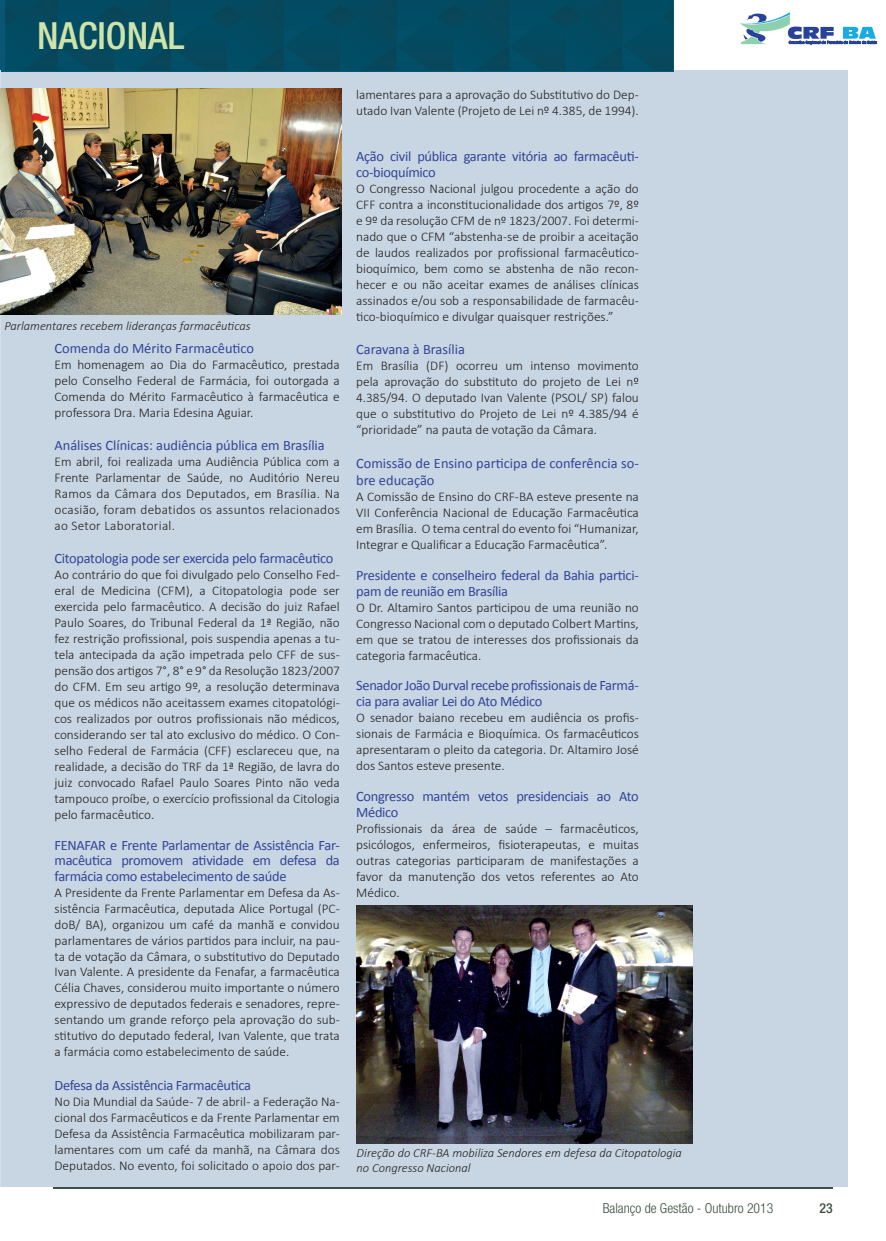
<style>
.page{position:relative;width:886px;height:1241px;background:#fff}
.page>*{position:absolute;margin:0;border:0;box-sizing:border-box;transform-origin:0 0}
.t1{font:500 condensed 37.5px "Helvetica Neue LT Pro";color:#cfe4aa}
.t2{font:14.38px/16px "Calibri";letter-spacing:-.02em;color:#344498}
.t3{font:14.38px/17.2px "Calibri";color:#344498}
.t4{font:300 condensed 13.75px "Helvetica Neue LT Pro";color:#3c4f40}
.t5{font:500 condensed 13.75px "Helvetica Neue LT Pro";color:#3c4f40}
.t6{font:300 13.25px/16px "Calibri";color:#231f20;text-align:justify}
.t7{font:italic 300 12.5px/15px "Calibri";color:#231f20}
</style>
<div class="page">
<hr style="left:53px;top:1186px;width:780px;height:2px;background:#3c4f40">
<svg style="left:740px;top:12px;width:136px;height:32px"></svg>
<div style="left:0;top:70px;width:848px;height:1116px;background:#c7d6e2"></div>
<div style="left:6px;top:0;width:667px;height:71px;background:#034b61"></div>
<img style="left:356px;top:905px;width:336px;height:238px">
<img style="left:0;top:89px;width:341px;height:225px">
<h1 class="t1" style="left:37px;top:14px;width:149px">NACIONAL</h1>
<p class="t7" style="left:5px;top:318px;width:248px">Parlamentares recebem lideranças farmacêuticas</p>
<p class="t3" style="left:55px;top:339px;width:201px">Comenda do Mérito Farmacêutico</p>
<p class="t6" style="left:55px;top:356px;width:287px">Em homenagem ao Dia do Farmacêutico, prestada pelo Conselho Federal de Farmácia, foi outorgada a Comenda do Mérito Farmacêutico à farmacêutica e professora Dra. Maria Edesina Aguiar.</p>
<p class="t3" style="left:55px;top:436px;width:272px">Análises Clínicas: audiência pública em Brasília</p>
<p class="t6" style="left:55px;top:453px;width:287px">Em abril, foi realizada uma Audiência Pública com a Frente Parlamentar de Saúde, no Auditório Nereu Ramos da Câmara dos Deputados, em Brasília. Na ocasião, foram debatidos os assuntos relacionados ao Setor Laboratorial.</p>
<p class="t2" style="left:55px;top:550px;width:280px">Citopatologia pode ser exercida pelo farmacêutico</p>
<p class="t6" style="left:55px;top:566px;width:287px">Ao contrário do que foi divulgado pelo Conselho Fed&shy;eral de Medicina (CFM), a Citopatologia pode ser exercida pelo farmacêutico. A decisão do juiz Rafael Paulo Soares, do Tribunal Federal da 1ª Região, não fez restrição profissional, pois suspendia apenas a tu&shy;tela antecipada da ação impetrada pelo CFF de sus&shy;pensão dos artigos 7°, 8° e 9° da Resolução 1823/2007 do CFM. Em seu artigo 9º, a resolução determinava que os médicos não aceitassem exames citopatológi&shy;cos realizados por outros profissionais não médicos, considerando ser tal ato exclusivo do médico. O Con&shy;selho Federal de Farmácia (CFF) esclareceu que, na realidade, a decisão do TRF da 1ª Região, de lavra do juiz convocado Rafael Paulo Soares Pinto não veda tampouco proíbe, o exercício profissional da Citologia pelo farmacêutico.</p>
<p class="t2" style="left:55px;top:837px;width:287px;line-height:15.4px;text-align:justify">FENAFAR e Frente Parlamentar de Assistência Far&shy;macêutica promovem atividade em defesa da farmácia como estabelecimento de saúde</p>
<p class="t6" style="left:55px;top:883px;width:287px">A Presidente da Frente Parlamentar em Defesa da As&shy;sistência Farmacêutica, deputada Alice Portugal (PC&shy;doB/ BA), organizou um café da manhã e convidou parlamentares de vários partidos para incluir, na pau&shy;ta de votação da Câmara, o substitutivo do Deputado Ivan Valente. A presidente da Fenafar, a farmacêutica Célia Chaves, considerou muito importante o número expressivo de deputados federais e senadores, repre&shy;sentando um grande reforço pela aprovação do sub&shy;stitutivo do deputado federal, Ivan Valente, que trata a farmácia como estabelecimento de saúde.</p>
<p class="t2" style="left:55px;top:1076px;width:198px">Defesa da Assistência Farmacêutica</p>
<p class="t6" style="left:55px;top:1092px;width:287px">No Dia Mundial da Saúde - 7 de abril - a Federação Na&shy;cional dos Farmacêuticos e da Frente Parlamentar em Defesa da Assistência Farmacêutica mobilizaram par&shy;lamentares com um café da manhã, na Câmara dos Deputados. No evento, foi solicitado o apoio dos par-</p>
<p class="t6" style="left:356px;top:86px;width:284px">lamentares para a aprovação do Substitutivo do Dep&shy;utado Ivan Valente (Projeto de Lei nº 4.385, de 1994).</p>
<p class="t2" style="left:356px;top:149px;width:284px">Ação civil pública garante vitória ao farmacêuti&shy;co-bioquímico</p>
<p class="t6" style="left:356px;top:181px;width:284px">O Congresso Nacional julgou procedente a ação do CFF contra a inconstitucionalidade dos artigos 7º, 8º e 9º da resolução CFM de nº 1823/2007. Foi determi&shy;nado que o CFM “abstenha-se de proibir a aceitação de laudos realizados por profissional farmacêutico&shy;bioquímico, bem como se abstenha de não recon&shy;hecer e ou não aceitar exames de análises clínicas assinados e/ou sob a responsabilidade de farmacêu&shy;tico-bioquímico e divulgar quaisquer restrições.”</p>
<p class="t3" style="left:356px;top:341px;width:110px">Caravana à Brasília</p>
<p class="t6" style="left:356px;top:358px;width:284px">Em Brasília (DF) ocorreu um intenso movimento pela aprovação do substituto do projeto de Lei nº 4.385/94. O deputado Ivan Valente (PSOL/ SP) falou que o substitutivo do Projeto de Lei nº 4.385/94 é “prioridade” na pauta de votação da Câmara.</p>
<p class="t3" style="left:356px;top:454px;width:284px">Comissão de Ensino participa de conferência so&shy;bre educação</p>
<p class="t6" style="left:356px;top:488px;width:284px">A Comissão de Ensino do CRF-BA esteve presente na VII Conferência Nacional de Educação Farmacêutica em Brasília. O tema central do evento foi “Humanizar, Integrar e Qualificar a Educação Farmacêutica”.</p>
<p class="t2" style="left:356px;top:566px;width:284px">Presidente e conselheiro federal da Bahia partici&shy;pam de reunião em Brasília</p>
<p class="t6" style="left:356px;top:599px;width:284px">O Dr. Altamiro Santos participou de uma reunião no Congresso Nacional com o deputado Colbert Martins, em que se tratou de interesses dos profissionais da categoria farmacêutica.</p>
<p class="t2" style="left:356px;top:677px;width:284px">Senador João Durval recebe profissionais de Farmá&shy;cia para avaliar Lei do Ato Médico</p>
<p class="t6" style="left:356px;top:709px;width:284px">O senador baiano recebeu em audiência os profis&shy;sionais de Farmácia e Bioquímica. Os farmacêuticos apresentaram o pleito da categoria. Dr. Altamiro José dos Santos esteve presente.</p>
<p class="t2" style="left:356px;top:788px;width:284px">Congresso mantém vetos presidenciais ao Ato<br>Médico</p>
<p class="t6" style="left:356px;top:820px;width:284px">Profissionais da área de saúde – farmacêuticos, psicólogos, enfermeiros, fisioterapeutas, e muitas outras categorias participaram de manifestações a favor da manutenção dos vetos referentes ao Ato Médico.</p>
<p class="t7" style="left:357px;top:1145px;width:327px">Direção do CRF-BA mobiliza Sendores em defesa da Citopatologia no Congresso Nacional</p>
<p class="t4" style="left:603px;top:1199px;width:172px">Balanço de Gestão - Outubro 2013</p>
<p class="t5" style="left:819px;top:1199px;width:15px">23</p>
</div>
